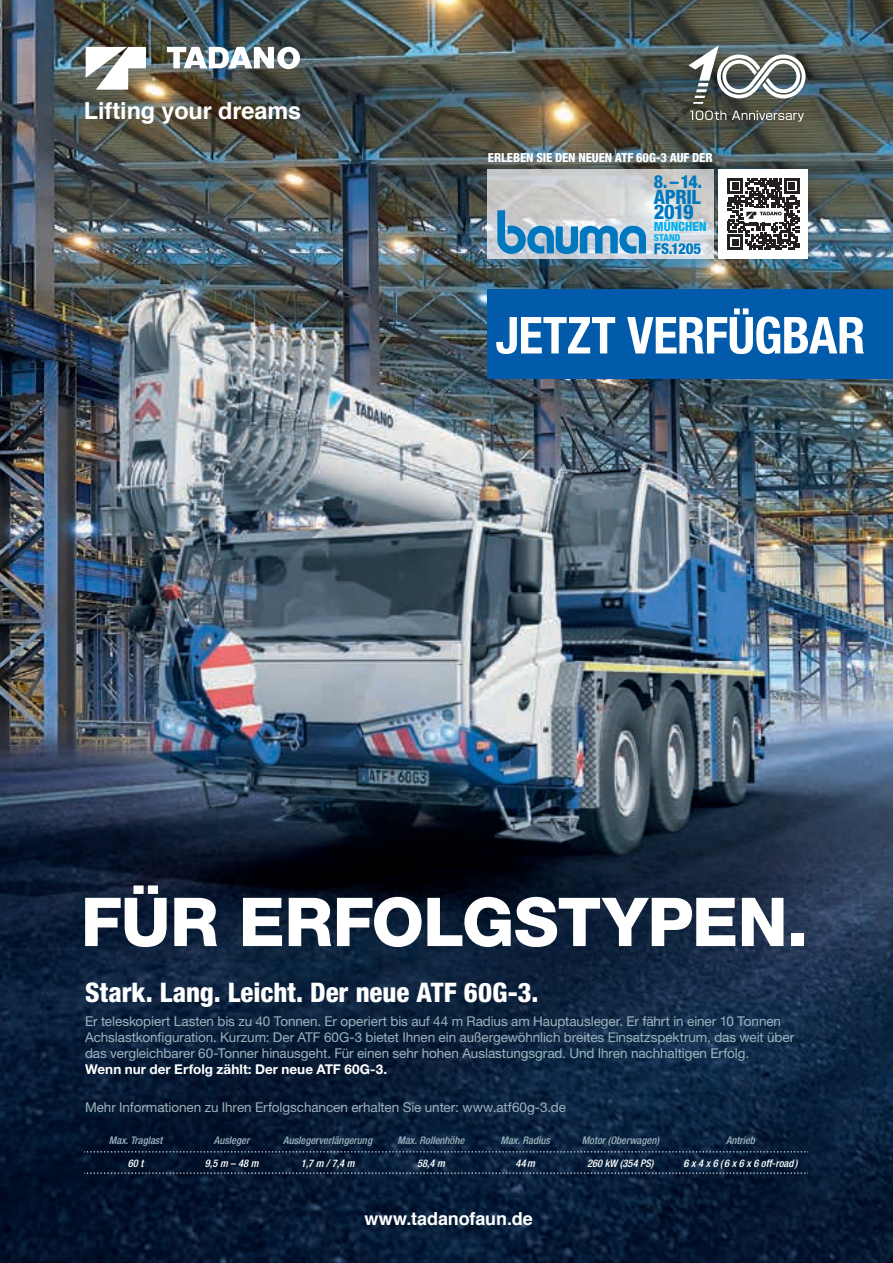
<style>
.page{position:relative;width:893px;height:1263px;background:#fff}
.page>*{position:absolute;margin:0;border:0;box-sizing:border-box;transform-origin:0 0}
.t1{font:800 67.5px "Helvetica Neue";letter-spacing:-.01em;color:#fff}
.t2{font:700 condensed 51px "Helvetica Neue";letter-spacing:-.01em;color:#fff}
.t3{font:800 condensed 27px "Helvetica Neue";color:#fff}
.t4{font:700 23.4px "Helvetica";letter-spacing:-.005em;color:#fff}
.t5{font:800 condensed 20.25px "Helvetica Neue LT Std";color:#0078c0}
.t6{font:800 condensed 19.8px "Helvetica Neue LT Std";letter-spacing:-.025em;color:#0078c0}
.t7{font:700 18px "Helvetica";letter-spacing:-.005em;color:#fff}
.t8{font:800 condensed 18px "Helvetica Neue LT Std";color:#0078c0}
.t9{font:800 condensed 15px "Helvetica Neue LT Std";letter-spacing:-.005em;color:#0078c0}
.t10{font:13.5px/16.2px "Helvetica Neue";letter-spacing:-.005em;color:#9bb4bd}
.t11{font:700 13.5px "Helvetica Neue";letter-spacing:.005em;color:#fff}
.t12{font:800 condensed 12.75px "Helvetica Neue LT Std";color:#00aeef}
.t13{font:800 condensed 12.6px "Helvetica Neue LT";letter-spacing:-.01em;color:#fff}
.t14{font:italic 500 condensed 10.5px "Helvetica Neue";color:#9bb4bd}
.t15{font:italic 500 condensed 10.5px "Helvetica Neue";color:#fff}
.t16{font:800 condensed 9.6px "Helvetica Neue LT Std";letter-spacing:.005em;color:#00aeef}
</style>
<div class="page">
<img style="left:0;top:0;width:893px;height:1263px">
<svg style="left:84px;top:1151px;width:724px;height:1px"></svg>
<svg style="left:84px;top:1173px;width:724px;height:1px"></svg>
<svg style="left:86px;top:47px;width:60px;height:43px"></svg>
<svg style="left:167px;top:47px;width:133px;height:22px"></svg>
<svg style="left:688px;top:45px;width:117px;height:59px"></svg>
<svg style="left:690px;top:111px;width:36px;height:9px"></svg>
<svg style="left:732px;top:111px;width:72px;height:11px"></svg>
<img style="left:488px;top:170px;width:225px;height:89px">
<svg style="left:497px;top:210px;width:149px;height:44px;background:#7caece"></svg>
<div style="left:487px;top:290px;width:406px;height:89px;background:#015aaa"></div>
<div style="left:719px;top:169px;width:89px;height:90px;background:#fff"></div>
<div style="left:726px;top:176px;width:75px;height:76px;background:linear-gradient(to right,#fff,#fff)"></div>
<svg style="left:728px;top:178px;width:71px;height:72px"></svg>
<svg style="left:892px;top:0;width:1px;height:49px"></svg>
<h3 class="t4" style="left:84px;top:92px;width:219px">Lifting your dreams</h3>
<p class="t13" style="left:488px;top:149px;width:226px">ERLEBEN SIE DEN NEUEN ATF 60G-3 AUF DER</p>
<h3 class="t8" style="left:654px;top:170px;width:50px">8. – 14.</h3>
<h3 class="t6" style="left:654px;top:184px;width:48px">APRIL</h3>
<h3 class="t5" style="left:654px;top:200px;width:41px">2019</h3>
<p class="t12" style="left:654px;top:219px;width:54px">MÜNCHEN</p>
<p class="t16" style="left:654px;top:232px;width:28px">STAND</p>
<p class="t9" style="left:654px;top:239px;width:49px">FS.1205</p>
<h2 class="t2" style="left:495px;top:304px;width:371px">JETZT VERFÜGBAR</h2>
<h1 class="t1" style="left:81px;top:882px;width:729px">FÜR ERFOLGSTYPEN.</h1>
<h3 class="t3" style="left:85px;top:976px;width:455px">Stark. Lang. Leicht. Der neue ATF 60G-3.</h3>
<p class="t10" style="left:85px;top:1013px;width:711px">Er teleskopiert Lasten bis zu 40 Tonnen. Er operiert bis auf 44 m Radius am Hauptausleger. Er fährt in einer 10 Tonnen<br>Achslastkonfiguration. Kurzum: Der ATF 60G-3 bietet Ihnen ein außergewöhnlich breites Einsatzspektrum, das weit über das vergleichbarer 60-Tonner hinausgeht. Für einen sehr hohen Auslastungsgrad. Und Ihren nachhaltigen Erfolg.</p>
<p class="t11" style="left:85px;top:1061px;width:304px">Wenn nur der Erfolg zählt: Der neue ATF 60G-3.</p>
<p class="t10" style="left:85px;top:1098px;width:482px">Mehr Informationen zu Ihren Erfolgschancen erhalten Sie unter: www.atf60g-3.de</p>
<p class="t14" style="left:109px;top:1134px;width:55px">Max. Traglast</p>
<p class="t14" style="left:214px;top:1134px;width:37px">Ausleger</p>
<p class="t14" style="left:283px;top:1134px;width:90px">Auslegerverlängerung</p>
<p class="t14" style="left:398px;top:1134px;width:68px">Max. Rollenhöhe</p>
<p class="t14" style="left:500px;top:1134px;width:51px">Max. Radius</p>
<p class="t14" style="left:582px;top:1134px;width:79px">Motor (Oberwagen)</p>
<p class="t14" style="left:726px;top:1134px;width:30px">Antrieb</p>
<p class="t15" style="left:128px;top:1157px;width:17px">60 t</p>
<p class="t15" style="left:205px;top:1157px;width:55px">9,5 m – 48 m</p>
<p class="t15" style="left:301px;top:1157px;width:55px">1,7 m / 7,4 m</p>
<p class="t15" style="left:417px;top:1157px;width:29px">58,4 m</p>
<p class="t15" style="left:516px;top:1157px;width:21px">44 m</p>
<p class="t15" style="left:587px;top:1157px;width:68px">260 kW (354 PS)</p>
<p class="t15" style="left:684px;top:1157px;width:115px">6 x 4 x 6 ( 6 x 6 x 6 off-road )</p>
<h3 class="t7" style="left:364px;top:1204px;width:170px">www.tadanofaun.de</h3>
</div>
